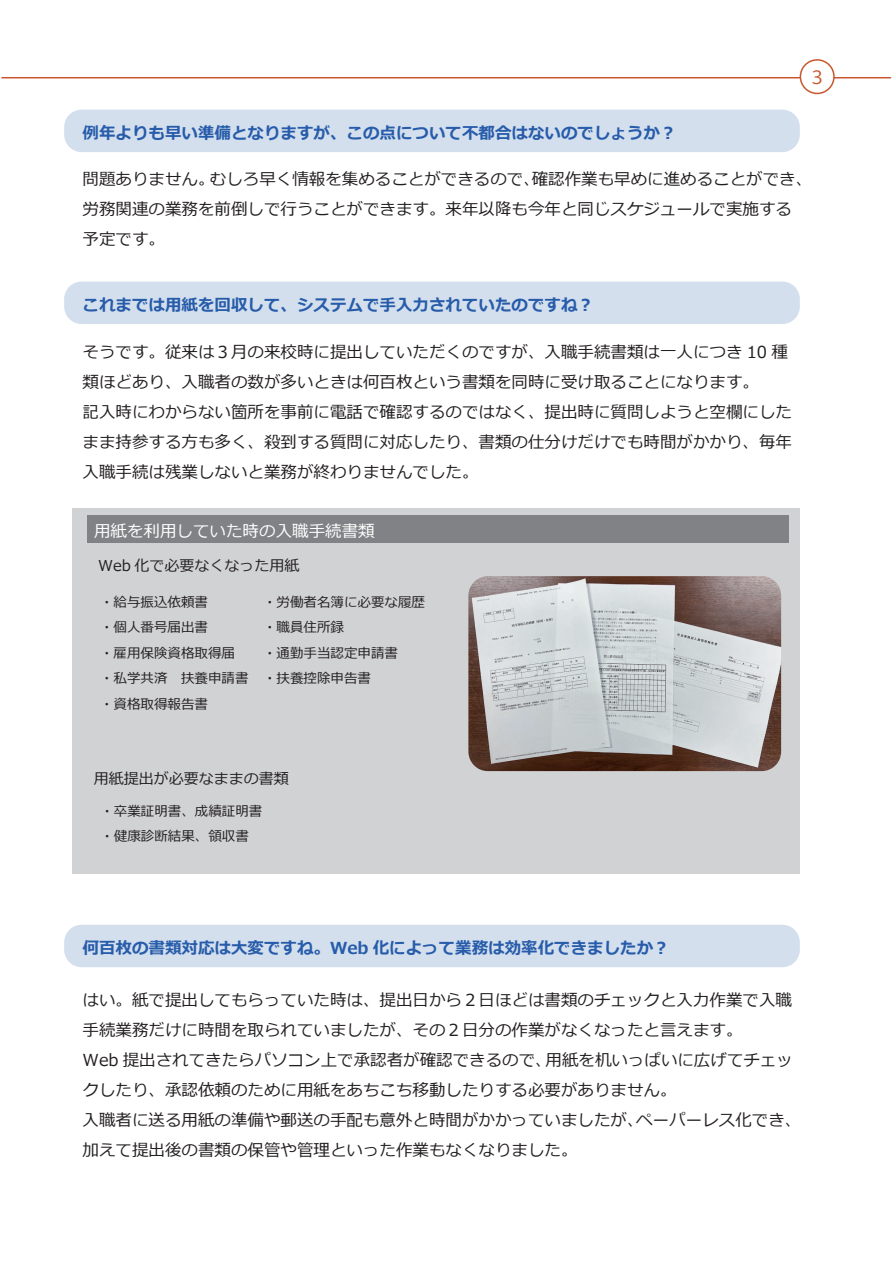
<style>
.page{position:relative;width:893px;height:1263px;background:#fff}
.page>*{position:absolute;margin:0;border:0;box-sizing:border-box;transform-origin:0 0}
.t1{font:18px "Koz Go Pr 6 N";color:#c7562c}
.t2{font:16.5px/30px "Meiryo";color:#231f20}
.t3{font:700 16.5px "Meiryo";color:#275caa}
.t4{font:16.5px "Meiryo";color:#fff}
.t5{font:15px "Meiryo";color:#231f20}
.t6{font:13.5px/25.5px "Meiryo";color:#231f20}
</style>
<div class="page">
<div style="left:73px;top:509px;width:727px;height:365px;background:#d1d2d4"></div>
<hr style="left:2px;top:77px;width:888px;height:1px;background:#c7562c">
<div style="left:800px;top:60px;width:34px;height:33px;background:#fff;border-radius:50%"></div>
<div style="left:800px;top:59px;width:35px;height:35px;border:2px solid #c7562c;border-radius:50%"></div>
<div style="left:64px;top:110px;width:736px;height:42px;background:#d4dfee;border-radius:17px"></div>
<div style="left:64px;top:281px;width:736px;height:43px;background:#d4dfee;border-radius:17px"></div>
<div style="left:64px;top:925px;width:736px;height:42px;background:#d4dfee;border-radius:17px"></div>
<img style="left:468px;top:576px;width:313px;height:195px">
<div style="left:87px;top:515px;width:702px;height:27px;background:#808285"></div>
<p class="t1" style="left:808px;top:67px;width:19px">３</p>
<p class="t3" style="left:83px;top:121px;width:595px">例年よりも早い準備となりますが、この点について不都合はないのでしょうか︖</p>
<p class="t2" style="left:83px;top:165px;width:731px">問題ありません。むしろ早く情報を集めることができるので、確認作業も早めに進めることができ、労務関連の業務を前倒しで行うことができます。来年以降も今年と同じスケジュールで実施する予定です。</p>
<p class="t3" style="left:83px;top:293px;width:513px">これまでは用紙を回収して、システムで手入力されていたのですね︖</p>
<p class="t2" style="left:83px;top:338px;width:711px">そうです。従来は３月の来校時に提出していただくのですが、入職手続書類は一人につき 10 種類ほどあり、入職者の数が多いときは何百枚という書類を同時に受け取ることになります。<br>記入時にわからない箇所を事前に電話で確認するのではなく、提出時に質問しようと空欄にしたまま持参する方も多く、殺到する質問に対応したり、書類の仕分けだけでも時間がかかり、毎年入職手続は残業しないと業務が終わりませんでした。</p>
<p class="t4" style="left:94px;top:519px;width:282px">用紙を利用していた時の入職手続書類</p>
<p class="t5" style="left:98px;top:555px;width:203px">Web 化で必要なくなった用紙</p>
<p class="t6" style="left:100px;top:590px;width:150px">・給与振込依頼書<br>・個人番号届出書<br>・雇用保険資格取得届・私学共済　扶養申請書・資格取得報告書</p>
<p class="t6" style="left:263px;top:590px;width:163px">・労働者名簿に必要な履歴・職員住所録<br>・通勤手当認定申請書<br>・扶養控除申告書</p>
<p class="t5" style="left:94px;top:768px;width:197px">用紙提出が必要なままの書類</p>
<p class="t6" style="left:100px;top:799px;width:163px">・卒業証明書、成績証明書・健康診断結果、領収書</p>
<p class="t3" style="left:83px;top:936px;width:589px">何百枚の書類対応は大変ですね。Web 化によって業務は効率化できましたか︖</p>
<p class="t2" style="left:83px;top:985px;width:720px">はい。紙で提出してもらっていた時は、提出日から２日ほどは書類のチェックと入力作業で入職手続業務だけに時間を取られていましたが、その２日分の作業がなくなったと言えます。<br>Web 提出されてきたらパソコン上で承認者が確認できるので、用紙を机いっぱいに広げてチェックしたり、承認依頼のために用紙をあちこち移動したりする必要がありません。<br>入職者に送る用紙の準備や郵送の手配も意外と時間がかかっていましたが、ペーパーレス化でき、加えて提出後の書類の保管や管理といった作業もなくなりました。</p>
</div>
